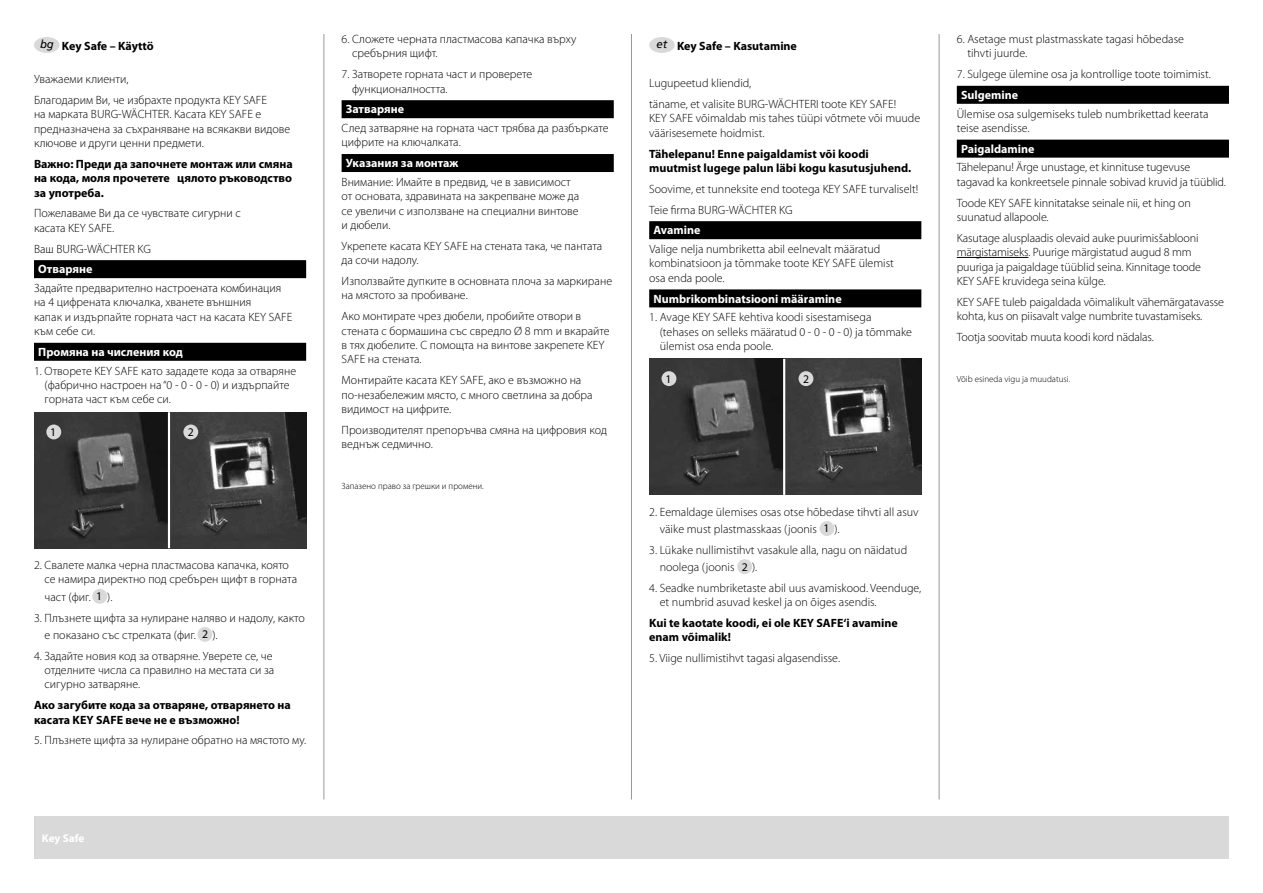
<style>
.page{position:relative;width:1263px;height:893px;background:#fff}
.page>*{position:absolute;margin:0;border:0;box-sizing:border-box;transform-origin:0 0}
.t1{font:300 12px/14.4px "Myriad Pro";color:#010000}
.t2{font:700 12px/14.4px "Myriad Pro";color:#010000}
.t3{font:700 12px "Myriad Pro";color:#fff}
.t4{font:700 12px "Myriad Pro";letter-spacing:-.005em;color:#000}
.t5{font:11.7px "Myriad Pro";color:#000}
.t6{font:700 11.25px "Myriad Pro";letter-spacing:-.005em;color:#fff}
.t7{font:300 9px "Myriad Pro";color:#000}
.s1{font-family:"Frutiger LT Com";font-weight:400;font-style:italic;font-size:11.4px}
.s2{color:#010000}
.s3{font-weight:400;font-size:11.7px;color:#000}
.s4{color:#000}
</style>
<div class="page">
<div style="left:34px;top:816px;width:1195px;height:43px;background:#d9d9da"></div>
<hr style="left:323px;top:34px;width:1px;height:765px;background:#989999">
<hr style="left:631px;top:34px;width:1px;height:765px;background:#989999">
<hr style="left:939px;top:34px;width:1px;height:765px;background:#989999">
<div style="left:342px;top:100px;width:272px;height:18px;background:#000"></div>
<div style="left:342px;top:154px;width:272px;height:18px;background:#000"></div>
<div style="left:649px;top:221px;width:272px;height:18px;background:#000"></div>
<div style="left:649px;top:289px;width:272px;height:18px;background:#000"></div>
<div style="left:649px;top:37px;width:26px;height:16px;background:#d9d9da;border-radius:50%"></div>
<img style="left:649px;top:359px;width:134px;height:136px">
<svg style="left:785px;top:359px;width:136px;height:136px;background:#434343"></svg>
<div style="left:661px;top:371px;width:15px;height:15px;background:#d9d9da;border-radius:50%"></div>
<div style="left:798px;top:371px;width:15px;height:15px;background:#d9d9da;border-radius:50%"></div>
<div style="left:819px;top:521px;width:15px;height:15px;background:#d9d9da;border-radius:50%"></div>
<div style="left:737px;top:559px;width:15px;height:15px;background:#d9d9da;border-radius:50%"></div>
<div style="left:957px;top:86px;width:272px;height:18px;background:#000"></div>
<div style="left:957px;top:140px;width:272px;height:18px;background:#000"></div>
<hr style="left:957px;top:257px;width:71px;height:1px;background:#010000">
<div style="left:34px;top:260px;width:272px;height:18px;background:#000"></div>
<div style="left:34px;top:343px;width:272px;height:18px;background:#000"></div>
<div style="left:34px;top:37px;width:26px;height:16px;background:#d9d9da;border-radius:50%"></div>
<img style="left:34px;top:412px;width:134px;height:136px">
<svg style="left:170px;top:412px;width:136px;height:136px;background:#424243"></svg>
<div style="left:46px;top:424px;width:15px;height:15px;background:#d9d9da;border-radius:50%"></div>
<div style="left:183px;top:424px;width:15px;height:15px;background:#d9d9da;border-radius:50%"></div>
<div style="left:92px;top:589px;width:15px;height:15px;background:#d9d9da;border-radius:50%"></div>
<div style="left:197px;top:627px;width:15px;height:15px;background:#d9d9da;border-radius:50%"></div>
<p class="t4" style="left:40px;top:38px;width:115px"><span class="s1">bg</span> Key Safe – <span class="s2">Käyttö</span></p>
<p class="t1" style="left:34px;top:69px;width:235px;line-height:20.7px">Уважаеми клиенти,<br>Благодарим Ви, че избрахте продукта KEY SAFE</p>
<p class="t1" style="left:34px;top:107px;width:258px">на марката BURG-WÄCHTER. Касата KEY SAFE е предназначена за съхраняване на всякакви видове ключове и други ценни предмети.</p>
<p class="t2" style="left:34px;top:156px;width:260px;text-align:justify">Важно: Преди да започнете монтаж или смяна на кода, моля прочетете цялото ръководство за употреба.</p>
<p class="t1" style="left:34px;top:206px;width:208px">Пожелаваме Ви да се чувствате сигурни с касата KEY SAFE.</p>
<p class="t1" style="left:34px;top:241px;width:118px">Ваш BURG-WÄCHTER KG</p>
<p class="t3" style="left:38px;top:261px;width:56px">Отваряне</p>
<p class="t1" style="left:34px;top:281px;width:260px">Задайте предварително настроената комбинация на 4 цифрената ключалка, хванете външния<br>капак и издърпайте горната част на касата KEY SAFE към себе си.</p>
<p class="t3" style="left:38px;top:344px;width:146px">Промяна на числения код</p>
<p class="t1" style="left:45px;top:363px;width:253px;text-indent:-11px">1. Отворете KEY SAFE като зададете кода за отваряне (фабрично настроен на “0 - 0 - 0 - 0) и издърпайте горната част към себе си.</p>
<p class="t5" style="left:50px;top:425px;width:8px">1</p>
<p class="t5" style="left:188px;top:425px;width:8px">2</p>
<p class="t1" style="left:45px;top:558px;width:254px;text-indent:-11px">2. Свалете малка черна пластмасова капачка, която се намира директно под сребърен щифт в горната</p>
<p class="t1" style="left:45px;top:589px;width:69px">част (фиг. <span class="s3">1</span> ).</p>
<p class="t1" style="left:45px;top:609px;width:262px;line-height:17.2px;text-indent:-11px">3. Плъзнете щифта за нулиране наляво и надолу, както е показано със стрелката (фиг. <span class="s3">2</span> ).</p>
<p class="t1" style="left:45px;top:648px;width:231px;text-indent:-11px">4. Задайте новия код за отваряне. Уверете се, че отделните числа са правилно на местата си за сигурно затваряне.</p>
<p class="t2" style="left:34px;top:697px;width:258px">Ако загубите кода за отваряне, отварянето на касата KEY SAFE вече не е възможно!</p>
<p class="t1" style="left:34px;top:733px;width:274px">5. Плъзнете щифта за нулиране обратно на мястото му.</p>
<p class="t6" style="left:42px;top:831px;width:44px">Key Safe</p>
<p class="t1" style="left:352px;top:32px;width:226px;text-indent:-11px">6. Сложете черната пластмасова капачка върху сребърния щифт.</p>
<p class="t1" style="left:352px;top:67px;width:182px;text-indent:-11px">7. Затворете горната част и проверете функционалността.</p>
<p class="t3" style="left:346px;top:102px;width:60px">Затваряне</p>
<p class="t1" style="left:342px;top:121px;width:268px">След затваряне на горната част трябва да разбъркате цифрите на ключалката.</p>
<p class="t3" style="left:346px;top:155px;width:114px">Указания за монтаж</p>
<p class="t1" style="left:342px;top:175px;width:239px">Внимание: Имайте в предвид, че в зависимост от основата, здравината на закрепване може да се увеличи с използване на специални винтове и дюбели.</p>
<p class="t1" style="left:342px;top:239px;width:262px">Укрепете касата KEY SAFE на стената така, че пантата да сочи надолу.</p>
<p class="t1" style="left:342px;top:274px;width:272px">Използвайте дупките в основната плоча за маркиране на мястото за пробиване.</p>
<p class="t1" style="left:342px;top:309px;width:270px">Ако монтирате чрез дюбели, пробийте отвори в стената с бормашина със свредло Ø 8 mm и вкарайте в тях дюбелите. С помощта на винтове закрепете KEY SAFE на стената.</p>
<p class="t1" style="left:342px;top:373px;width:252px">Монтирайте касата KEY SAFE, ако е възможно на по-незабележим място, с много светлина за добра видимост на цифрите.</p>
<p class="t1" style="left:342px;top:422px;width:267px">Производителят препоръчва смяна на цифровия код веднъж седмично.</p>
<p class="t7" style="left:342px;top:480px;width:144px">Запазено право за грешки и промени.</p>
<p class="t2" style="left:657px;top:38px;width:142px"><sup>et</sup> <span class="s4">Key Safe –</span> Kasutamine</p>
<p class="t1" style="left:649px;top:73px;width:248px;line-height:20.9px">Lugupeetud kliendid,<br>täname, et valisite BURG-WÄCHTERI toote KEY SAFE!</p>
<p class="t1" style="left:649px;top:111px;width:273px">KEY SAFE võimaldab mis tahes tüüpi võtmete või muude väärisesemete hoidmist.</p>
<p class="t2" style="left:649px;top:146px;width:264px">Tähelepanu! Enne paigaldamist või koodi muutmist lugege palun läbi kogu kasutusjuhend.</p>
<p class="t1" style="left:649px;top:178px;width:270px;line-height:20.9px">Soovime, et tunneksite end tootega KEY SAFE turvaliselt!<br>Teie firma BURG-WÄCHTER KG</p>
<p class="t3" style="left:653px;top:223px;width:49px">Avamine</p>
<p class="t1" style="left:649px;top:242px;width:246px">Valige nelja numbriketta abil eelnevalt määratud kombinatsioon ja tõmmake toote KEY SAFE ülemist osa enda poole.</p>
<p class="t3" style="left:653px;top:291px;width:190px">Numbrikombinatsiooni määramine</p>
<p class="t1" style="left:660px;top:310px;width:254px;text-indent:-11px">1. Avage KEY SAFE kehtiva koodi sisestamisega (tehases on selleks määratud 0 - 0 - 0 - 0) ja tõmmake ülemist osa enda poole.</p>
<p class="t5" style="left:665px;top:371px;width:8px">1</p>
<p class="t5" style="left:803px;top:371px;width:8px">2</p>
<p class="t1" style="left:967px;top:32px;width:218px;text-indent:-11px">6. Asetage must plastmasskate tagasi hõbedase tihvti juurde.</p>
<p class="t1" style="left:957px;top:67px;width:255px">7. Sulgege ülemine osa ja kontrollige toote toimimist.</p>
<p class="t3" style="left:961px;top:87px;width:59px">Sulgemine</p>
<p class="t1" style="left:957px;top:106px;width:253px">Ülemise osa sulgemiseks tuleb numbrikettad keerata teise asendisse.</p>
<p class="t3" style="left:961px;top:141px;width:75px">Paigaldamine</p>
<p class="t1" style="left:957px;top:160px;width:271px">Tähelepanu! Ärge unustage, et kinnituse tugevuse tagavad ka konkreetsele pinnale sobivad kruvid ja tüüblid.</p>
<p class="t1" style="left:957px;top:195px;width:236px">Toode KEY SAFE kinnitatakse seinale nii, et hing on suunatud allapoole.</p>
<p class="t1" style="left:957px;top:230px;width:246px">Kasutage alusplaadis olevaid auke puurimisšablooni märgistamiseks. Puurige märgistatud augud 8 mm puuriga ja paigaldage tüüblid seina. Kinnitage toode KEY SAFE kruvidega seina külge.</p>
<p class="t1" style="left:957px;top:294px;width:269px">KEY SAFE tuleb paigaldada võimalikult vähemärgatavasse kohta, kus on piisavalt valge numbrite tuvastamiseks.</p>
<p class="t1" style="left:957px;top:330px;width:199px">Tootja soovitab muuta koodi kord nädalas.</p>
<p class="t7" style="left:957px;top:373px;width:115px">Võib esineda vigu ja muudatusi.</p>
<p class="t1" style="left:660px;top:503px;width:260px;line-height:17.2px;text-indent:-11px">2. Eemaldage ülemises osas otse hõbedase tihvti all asuv väike must plastmasskaas (joonis <span class="s3">1</span> ).</p>
<p class="t1" style="left:660px;top:541px;width:249px;line-height:17.2px;text-indent:-11px">3. Lükake nullimistihvt vasakule alla, nagu on näidatud noolega (joonis <span class="s3">2</span> ).</p>
<p class="t1" style="left:660px;top:580px;width:263px;text-indent:-11px">4. Seadke numbriketaste abil uus avamiskood. Veenduge, et numbrid asuvad keskel ja on õiges asendis.</p>
<p class="t2" style="left:649px;top:615px;width:250px">Kui te kaotate koodi, ei ole KEY SAFE‘i avamine enam võimalik!</p>
<p class="t1" style="left:649px;top:651px;width:192px">5. Viige nullimistihvt tagasi algasendisse.</p>
</div>
